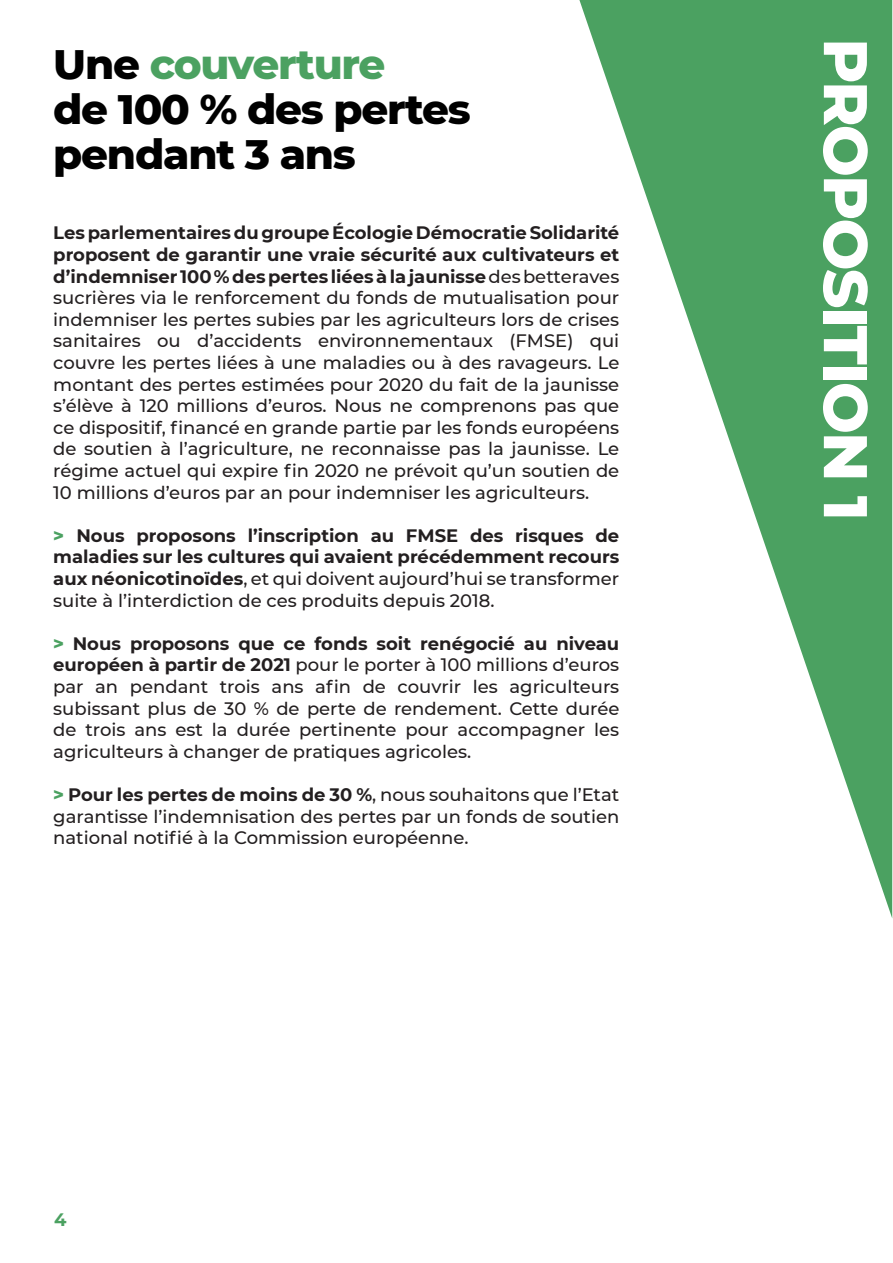
<style>
.page{position:relative;width:893px;height:1263px;background:#fff}
.page>*{position:absolute;margin:0;border:0;box-sizing:border-box;transform-origin:0 0}
.t1{font:800 61.5px "Montserrat";letter-spacing:-.03em;color:#fff}
.t2{font:800 42px/45px "Montserrat";letter-spacing:-.03em;color:#000}
.t3{font:800 42px "Montserrat";letter-spacing:-.03em;color:#4ba161}
.t4{font:500 18px/21.6px "Montserrat";color:#231f20;text-align:justify}
.t5{font:700 18px/21.6px "Montserrat";color:#231f20;text-align:justify}
.t6{font:700 18px "Montserrat";color:#4ba161}
.s1{color:#000}
.s2{font-weight:700}
.s3{font-weight:800;color:#4ba161}
.s4{font-weight:500}
</style>
<div class="page">
<svg style="left:579px;top:0;width:313px;height:918px"></svg>
<p class="t3" style="left:53px;top:33px;width:334px"><span class="s1">Une</span> couverture</p>
<p class="t2" style="left:53px;top:84px;width:419px">de 100 % des pertes pendant 3 ans</p>
<p class="t4" style="left:53px;top:221px;width:568px"><span class="s2">Les parlementaires du groupe Écologie Démocratie Solidarité proposent de garantir une vraie sécurité aux cultivateurs et d’indemniser 100 % des pertes liées à la jaunisse</span> des betteraves sucrières via le renforcement du fonds de mutualisation pour indemniser les pertes subies par les agriculteurs lors de crises sanitaires ou d’accidents environnementaux (FMSE) qui couvre les pertes liées à une maladies ou à des ravageurs. Le montant des pertes estimées pour 2020 du fait de la jaunisse s’élève à 120 millions d’euros. Nous ne comprenons pas que ce dispositif, financé en grande partie par les fonds européens de soutien à l’agriculture, ne reconnaisse pas la jaunisse. Le régime actuel qui expire fin 2020 ne prévoit qu’un soutien de 10 millions d’euros par an pour indemniser les agriculteurs.</p>
<p class="t5" style="left:53px;top:524px;width:568px"><span class="s3">&gt;</span> Nous proposons l’inscription au FMSE des risques de maladies sur les cultures qui avaient précédemment recours aux néonicotinoïdes<span class="s4">, et qui doivent aujourd’hui se transformer suite à l’interdiction de ces produits depuis 2018.</span></p>
<p class="t4" style="left:53px;top:632px;width:568px"><span class="s3">&gt;</span> <span class="s2">Nous proposons que ce fonds soit renégocié au niveau européen à partir de 2021</span> pour le porter à 100 millions d’euros par an pendant trois ans afin de couvrir les agriculteurs subissant plus de 30 % de perte de rendement. Cette durée de trois ans est la durée pertinente pour accompagner les agriculteurs à changer de pratiques agricoles.</p>
<p class="t4" style="left:53px;top:783px;width:568px"><span class="s3">&gt;</span> <span class="s2">Pour les pertes de moins de 30 %</span>, nous souhaitons que l’Etat garantisse l’indemnisation des pertes par un fonds de soutien national notifié à la Commission européenne.</p>
<p class="t6" style="left:54px;top:1207px;width:14px">4</p>
<p class="t1" style="left:891px;top:38px;width:484px;rotate:90deg">PROPOSITION 1</p>
</div>
